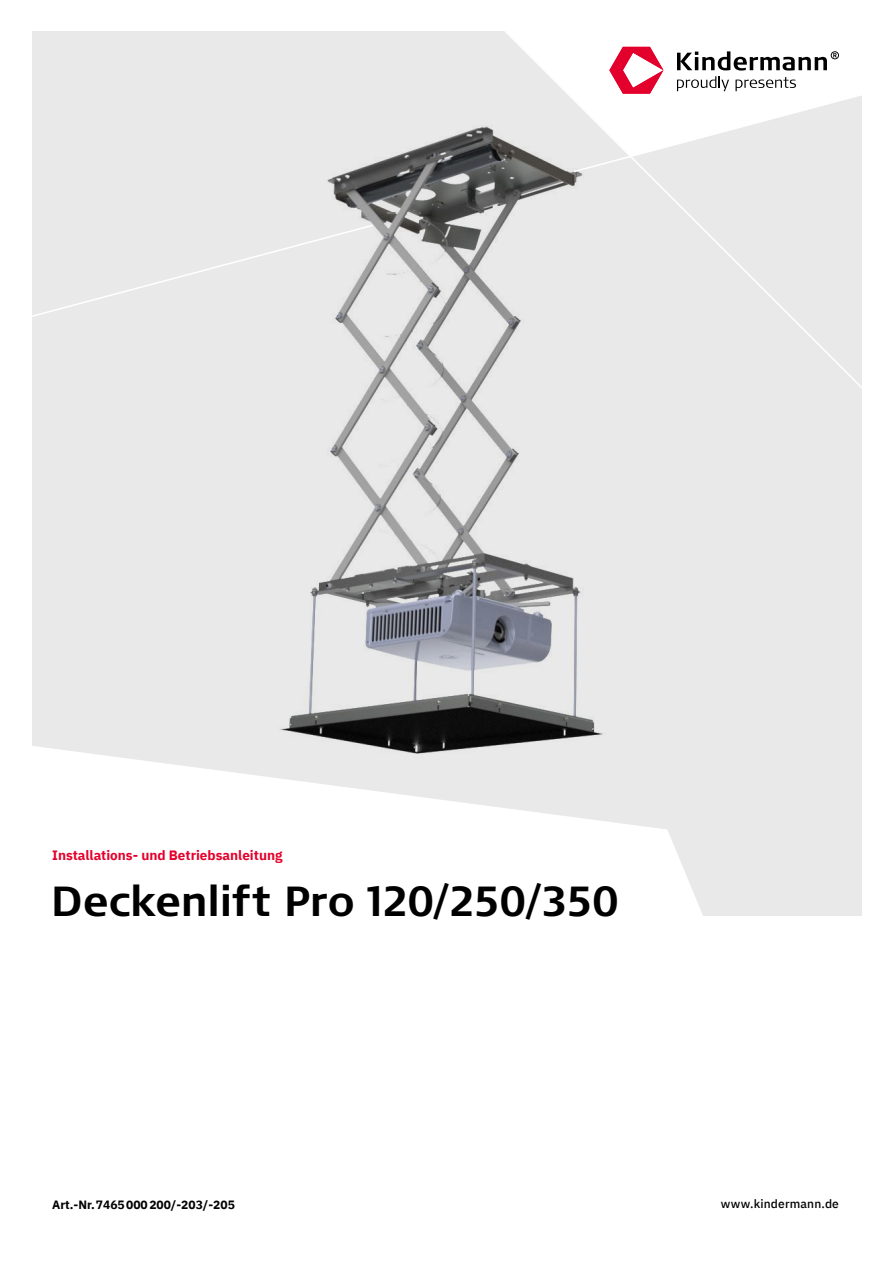
<style>
.page{position:relative;width:893px;height:1263px;background:#fff}
.page>*{position:absolute;margin:0;border:0;box-sizing:border-box;transform-origin:0 0}
.t1{font:500 42px "Signa";letter-spacing:-.005em;color:#000}
.t2{font:700 13.5px "IBM Plex Sans";color:#e4002c}
.t3{font:700 12px "IBM Plex Sans";color:#000}
.t4{font:500 12px "IBM Plex Sans";letter-spacing:.015em;color:#000}
</style>
<div class="page">
<div style="left:32px;top:32px;width:829px;height:884px;background:#e9e9e9"></div>
<img style="left:280px;top:134px;width:582px;height:704px">
<svg style="left:32px;top:742px;width:690px;height:174px;fill:#fff"></svg>
<svg style="left:460px;top:31px;width:402px;height:402px"></svg>
<svg style="left:572px;top:47px;width:290px;height:126px"></svg>
<svg style="left:32px;top:223px;width:343px;height:112px"></svg>
<p class="t2" style="left:52px;top:844px;width:232px">Installations- und Betriebsanleitung</p>
<h1 class="t1" style="left:51px;top:872px;width:569px">Deckenlift Pro 120/250/350</h1>
<p class="t3" style="left:52px;top:1195px;width:184px">Art.-Nr.7465000200/-203/-205</p>
<p class="t4" style="left:721px;top:1194px;width:120px">www.kindermann.de</p>
</div>
